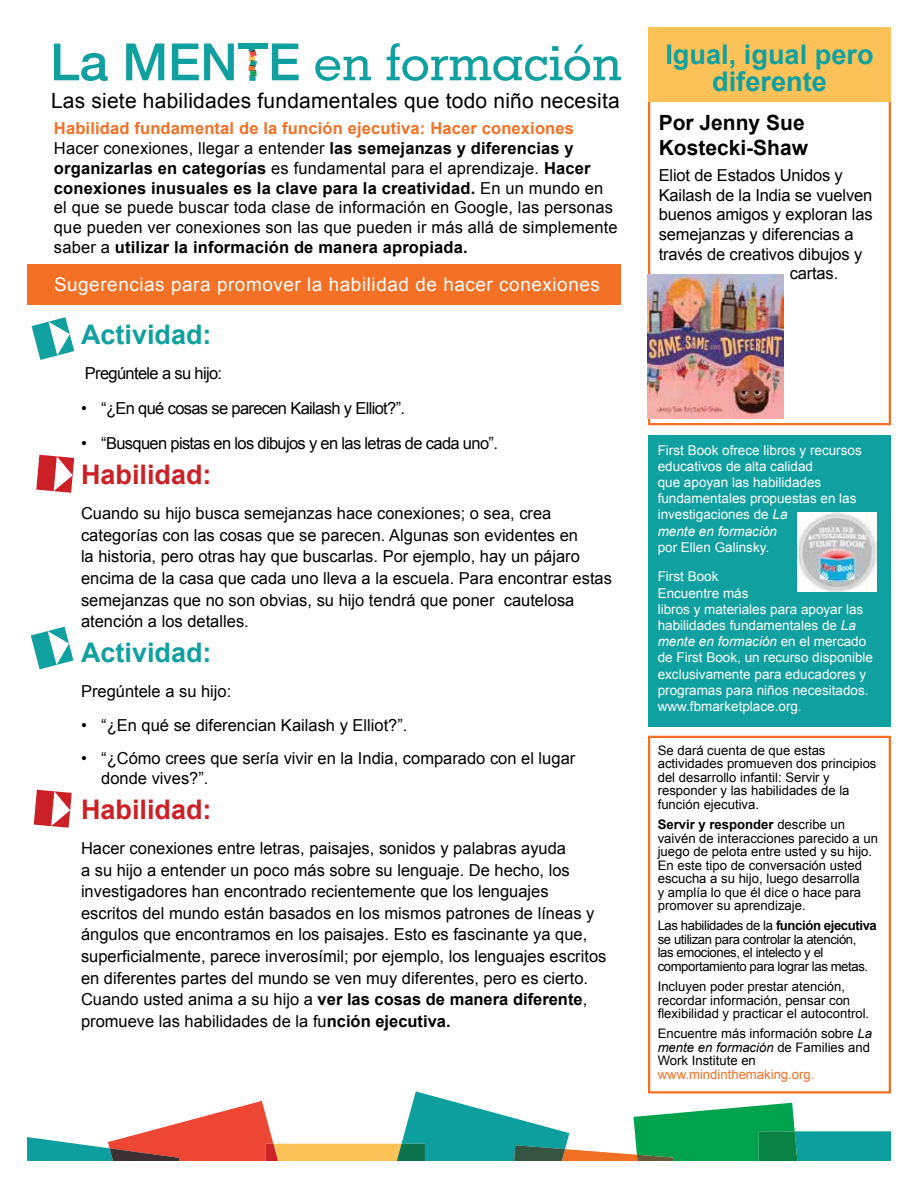
<style>
.page{position:relative;width:918px;height:1188px;background:#fff}
.page>*{position:absolute;margin:0;border:0;box-sizing:border-box;transform-origin:0 0}
.t1{font:700 27.15px/27px "Arial";color:#10a0a0;text-align:center}
.t2{font:700 27px "Arial";color:#10a0a0}
.t3{font:700 27px "Arial";color:#cc2027}
.t4{font:21px "Arial";letter-spacing:.01em;color:#000}
.t5{font:700 21px/25.2px "Arial";color:#000}
.t6{font:18.9px "Arial";letter-spacing:.03em;color:#fff}
.t7{font:16.5px/21.6px "Arial";color:#000}
.t8{font:16.5px "Arial";letter-spacing:-.04em;color:#000}
.t9{font:13.5px/16.2px "Arial";color:#fff}
.t10{font:13.2px/13.5px "Arial";color:#000}
.t11{font:13.2px/13.5px "Arial";letter-spacing:-.03em;color:#000}
.t12{font:13.2px "Arial";color:#f37024}
.s1{font-weight:700;color:#f37024}
.s2{font-weight:700}
.s3{font-style:italic}
.s4{font-family:"Minion Pro"}
</style>
<div class="page">
<svg style="left:27px;top:1091px;width:864px;height:70px"></svg>
<div style="left:238px;top:44px;width:30px;height:5px;background:#10a0a0"></div>
<svg style="left:248px;top:49px;width:9px;height:32px"></svg>
<svg style="left:54px;top:44px;width:54px;height:37px"></svg>
<svg style="left:126px;top:44px;width:38px;height:36px"></svg>
<svg style="left:172px;top:44px;width:62px;height:36px"></svg>
<svg style="left:272px;top:44px;width:27px;height:36px"></svg>
<svg style="left:315px;top:56px;width:56px;height:25px"></svg>
<svg style="left:387px;top:43px;width:234px;height:38px"></svg>
<div style="left:648px;top:27px;width:243px;height:398px;border:2px solid #f37024"></div>
<div style="left:648px;top:27px;width:243px;height:74px;background:#fcc257"></div>
<svg style="left:32px;top:317px;width:42px;height:43px"></svg>
<svg style="left:36px;top:455px;width:38px;height:38px"></svg>
<div style="left:648px;top:435px;width:243px;height:292px;background:#10a0a0"></div>
<div style="left:648px;top:736px;width:243px;height:358px;border:2px solid #f37024"></div>
<img style="left:797px;top:512px;width:80px;height:80px">
<div style="left:27px;top:264px;width:594px;height:40px;background:#f37024"></div>
<img style="left:647px;top:274px;width:137px;height:144px">
<svg style="left:34px;top:790px;width:38px;height:38px"></svg>
<svg style="left:31px;top:627px;width:42px;height:42px"></svg>
<p class="t4" style="left:51px;top:87px;width:570px">Las siete habilidades fundamentales que todo niño necesita</p>
<p class="t7" style="left:54px;top:119px;width:565px;line-height:19.8px"><span class="s1">Habilidad fundamental de la función ejecutiva: Hacer conexiones </span>Hacer conexiones, llegar a entender <span class="s2">las semejanzas y diferencias y organizarlas en categorías</span> es fundamental para el aprendizaje. <span class="s2">Hacer conexiones inusuales es la clave para la creatividad.</span> En un mundo en el que se puede buscar toda clase de información en Google, las personas que pueden ver conexiones son las que pueden ir más allá de simplemente saber a <span class="s2">utilizar la información de manera apropiada.</span></p>
<p class="t6" style="left:54px;top:272px;width:548px">Sugerencias para promover la habilidad de hacer conexiones</p>
<h2 class="t2" style="left:81px;top:316px;width:132px">Actividad:</h2>
<p class="t8" style="left:85px;top:362px;width:139px">Pregúntele a su hijo:</p>
<p class="t8" style="left:81px;top:397px;width:326px">• “¿En qué cosas se parecen Kailash y Elliot?”.</p>
<p class="t8" style="left:81px;top:432px;width:418px">• “Busquen pistas en los dibujos y en las letras de cada uno”.</p>
<h2 class="t3" style="left:81px;top:457px;width:132px">Habilidad:</h2>
<p class="t7" style="left:81px;top:503px;width:533px">Cuando su hijo busca semejanzas hace conexiones; o sea, crea categorías con las cosas que se parecen. Algunas son evidentes en<br>la historia, pero otras hay que buscarlas. Por ejemplo, hay un pájaro encima de la casa que cada uno lleva a la escuela. Para encontrar estas semejanzas que no son obvias, su hijo tendrá que poner cautelosa atención a los detalles.</p>
<h2 class="t2" style="left:81px;top:635px;width:132px">Actividad:</h2>
<p class="t7" style="left:81px;top:681px;width:152px">Pregúntele a su hijo:</p>
<p class="t7" style="left:81px;top:714px;width:328px">• “¿En qué se diferencian Kailash y Elliot?”.</p>
<p class="t7" style="left:101px;top:748px;width:476px;line-height:19.8px;text-indent:-20px">• “¿Cómo crees que sería vivir en la India, comparado con el lugar donde vives?”.</p>
<h2 class="t3" style="left:81px;top:791px;width:132px">Habilidad:</h2>
<p class="t7" style="left:81px;top:838px;width:527px">Hacer conexiones entre letras, paisajes, sonidos y palabras ayuda<br>a su hijo a entender un poco más sobre su lenguaje. De hecho, los investigadores han encontrado recientemente que los lenguajes escritos del mundo están basados en los mismos patrones de líneas y ángulos que encontramos en los paisajes. Esto es fascinante ya que, superficialmente, parece inverosímil; por ejemplo, los lenguajes escritos en diferentes partes del mundo se ven muy diferentes, pero es cierto.<br>Cuando usted anima a su hijo a <span class="s2">ver las cosas de manera diferente</span>, promueve las habilidades de la fu<span class="s2">nción ejecutiva.</span></p>
<h1 class="t1" style="left:665px;top:42px;width:210px">Igual, igual pero diferente</h1>
<p class="t5" style="left:659px;top:111px;width:151px">Por Jenny Sue<br>Kostecki-Shaw</p>
<p class="t7" style="left:659px;top:165px;width:186px">Eliot de Estados Unidos y</p>
<p class="t7" style="left:659px;top:185px;width:215px">Kailash de la India se vuelven</p>
<p class="t7" style="left:659px;top:204px;width:215px">buenos amigos y exploran las</p>
<p class="t7" style="left:659px;top:224px;width:196px">semejanzas y diferencias a</p>
<p class="t7" style="left:659px;top:243px;width:205px">través de creativos dibujos y</p>
<p class="t7" style="left:790px;top:263px;width:50px">cartas.</p>
<p class="t9" style="left:658px;top:442px;width:206px">First Book ofrece libros y recursos educativos de alta calidad<br>que apoyan las habilidades fundamentales propuestas en las investigaciones de <span class="s3">La<br>mente en formación</span></p>
<p class="t9" style="left:658px;top:539px;width:113px">por Ellen Galinsky.</p>
<p class="t9" style="left:658px;top:569px;width:217px">First Book<br>Encuentre más<br>libros y materiales para apoyar las habilidades fundamentales de <span class="s3">La mente en formación</span> en el mercado de First Book, un recurso disponible exclusivamente para educadores y programas para niños necesitados. www.fbmarketplace.org<span class="s4">.</span></p>
<p class="t10" style="left:658px;top:744px;width:220px">Se dará cuenta de que estas actividades promueven dos principios del desarrollo infantil: Servir y responder y las habilidades de la función ejecutiva.</p>
<p class="t10" style="left:658px;top:818px;width:222px"><span class="s2">Servir y responder</span> describe un vaivén de interacciones parecido a un juego de pelota entre usted y su hijo.<br>En este tipo de conversación usted escucha a su hijo, luego desarrolla<br>y amplía lo que él dice o hace para promover su aprendizaje.</p>
<p class="t11" style="left:658px;top:919px;width:221px">Las habilidades de la <span class="s2">función ejecutiva </span>se utilizan para controlar la atención,<br>las emociones, el intelecto y el comportamiento para lograr las metas.</p>
<p class="t10" style="left:658px;top:980px;width:213px">Incluyen poder prestar atención, recordar información, pensar con flexibilidad y practicar el autocontrol.</p>
<p class="t10" style="left:658px;top:1027px;width:216px">Encuentre más información sobre <span class="s3">La mente en formación</span> de Families and<br>Work Institute en</p>
<p class="t12" style="left:658px;top:1066px;width:158px">www.mindinthemaking.org.</p>
</div>
